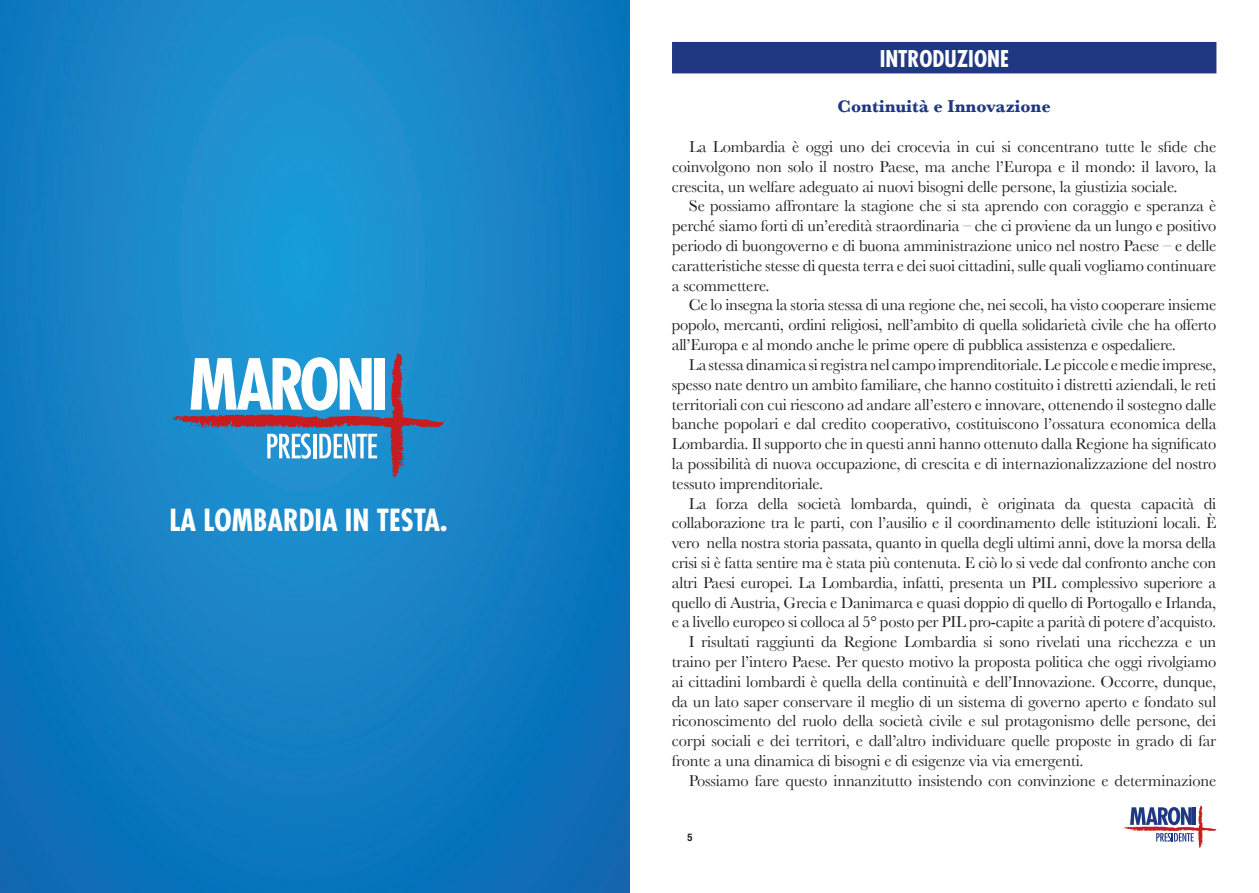
<style>
.page{position:relative;width:1259px;height:893px;background:#fff}
.page>*{position:absolute;margin:0;border:0;box-sizing:border-box;transform-origin:0 0}
.t1{font:700 condensed 29.7px "Futura Std";color:#fff}
.t2{font:700 condensed 22.5px "Futura Std";color:#fff}
.t3{font:700 18px "Baskerville";color:#203882}
.t4{font:16.5px/19.8px "Baskerville";letter-spacing:-.01em;color:#231f20;text-align:justify}
.t5{font:700 condensed 10.5px "Helvetica Neue LT Std";color:#231f20}
</style>
<div class="page">
<svg style="left:1123px;top:806px;width:93px;height:43px"></svg>
<div style="left:672px;top:42px;width:544px;height:31px;background:#203882"></div>
<img style="left:0;top:0;width:629px;height:893px">
<svg style="left:169px;top:353px;width:275px;height:126px"></svg>
<h1 class="t1" style="left:169px;top:502px;width:50px">LA LOMBARDIA</h1>
<h1 class="t1" style="left:345px;top:502px;width:46px">IN TESTA</h1>
<h1 class="t1" style="left:440px;top:502px;width:9px">.</h1>
<h2 class="t2" style="left:879px;top:45px;width:131px">INTRODUZIONE</h2>
<p class="t3" style="left:837px;top:96px;width:215px">Continuità e Innovazione</p>
<p class="t4" style="left:672px;top:137px;width:546px;text-indent:17px">La Lombardia è oggi uno dei crocevia in cui si concentrano tutte le sfide che coinvolgono non solo il nostro Paese, ma anche l’Europa e il mondo: il lavoro, la crescita, un welfare adeguato ai nuovi bisogni delle persone, la giustizia sociale.</p>
<p class="t4" style="left:672px;top:196px;width:546px;text-indent:17px">Se possiamo affrontare la stagione che si sta aprendo con coraggio e speranza è perché siamo forti di un’eredità straordinaria – che ci proviene da un lungo e positivo periodo di buongoverno e di buona amministrazione unico nel nostro Paese – e delle caratteristiche stesse di questa terra e dei suoi cittadini, sulle quali vogliamo continuare a scommettere.</p>
<p class="t4" style="left:672px;top:295px;width:546px;text-indent:17px">Ce lo insegna la storia stessa di una regione che, nei secoli, ha visto cooperare insieme popolo, mercanti, ordini religiosi, nell’ambito di quella solidarietà civile che ha offerto all’Europa e al mondo anche le prime opere di pubblica assistenza e ospedaliere.</p>
<p class="t4" style="left:672px;top:354px;width:546px;text-indent:17px">La stessa dinamica siregistranel campo imprenditoriale.Lepiccole emedie imprese, spesso nate dentro un ambito familiare, che hanno costituito i distretti aziendali, le reti territoriali con cui riescono ad andare all’estero e innovare, ottenendo il sostegno dalle banche popolari e dal credito cooperativo, costituiscono l’ossatura economica della Lombardia. Il supporto che in questi anni hanno ottenuto dalla Regione ha significato la possibilità di nuova occupazione, di crescita e di internazionalizzazione del nostro tessuto imprenditoriale.</p>
<p class="t4" style="left:689px;top:493px;width:529px">La forza della società lombarda, quindi, è originata da questa capacità di</p>
<p class="t4" style="left:672px;top:513px;width:546px">collaborazione tra le parti, con l’ausilio e il coordinamento delle istituzioni locali. È</p>
<p class="t4" style="left:672px;top:533px;width:546px">vero nella nostra storia passata, quanto in quella degli ultimi anni, dove la morsa della</p>
<p class="t4" style="left:672px;top:552px;width:546px">crisi si è fatta sentire ma è stata più contenuta. E ciò lo si vede dal confronto anche con</p>
<p class="t4" style="left:672px;top:572px;width:546px">altri Paesi europei. La Lombardia, infatti, presenta un PIL complessivo superiore a</p>
<p class="t4" style="left:672px;top:592px;width:546px">quello di Austria, Grecia e Danimarca e quasi doppio di quello di Portogallo e Irlanda,</p>
<p class="t4" style="left:672px;top:612px;width:546px">e a livello europeo si colloca al 5° posto per PIL pro-capite a parità di potere d’acquisto.</p>
<p class="t4" style="left:689px;top:632px;width:529px">I risultati raggiunti da Regione Lombardia si sono rivelati una ricchezza e un</p>
<p class="t4" style="left:672px;top:651px;width:546px">traino per l’intero Paese. Per questo motivo la proposta politica che oggi rivolgiamo</p>
<p class="t4" style="left:672px;top:671px;width:546px">ai cittadini lombardi è quella della continuità e dell’Innovazione. Occorre, dunque,</p>
<p class="t4" style="left:672px;top:691px;width:546px">da un lato saper conservare il meglio di un sistema di governo aperto e fondato sul</p>
<p class="t4" style="left:672px;top:711px;width:546px">riconoscimento del ruolo della società civile e sul protagonismo delle persone, dei</p>
<p class="t4" style="left:672px;top:731px;width:546px">corpi sociali e dei territori, e dall’altro individuare quelle proposte in grado di far</p>
<p class="t4" style="left:672px;top:750px;width:413px">fronte a una dinamica di bisogni e di esigenze via via emergenti.</p>
<p class="t4" style="left:689px;top:770px;width:529px">Possiamo fare questo innanzitutto insistendo con convinzione e determinazione</p>
<p class="t5" style="left:687px;top:831px;width:7px">5</p>
</div>
